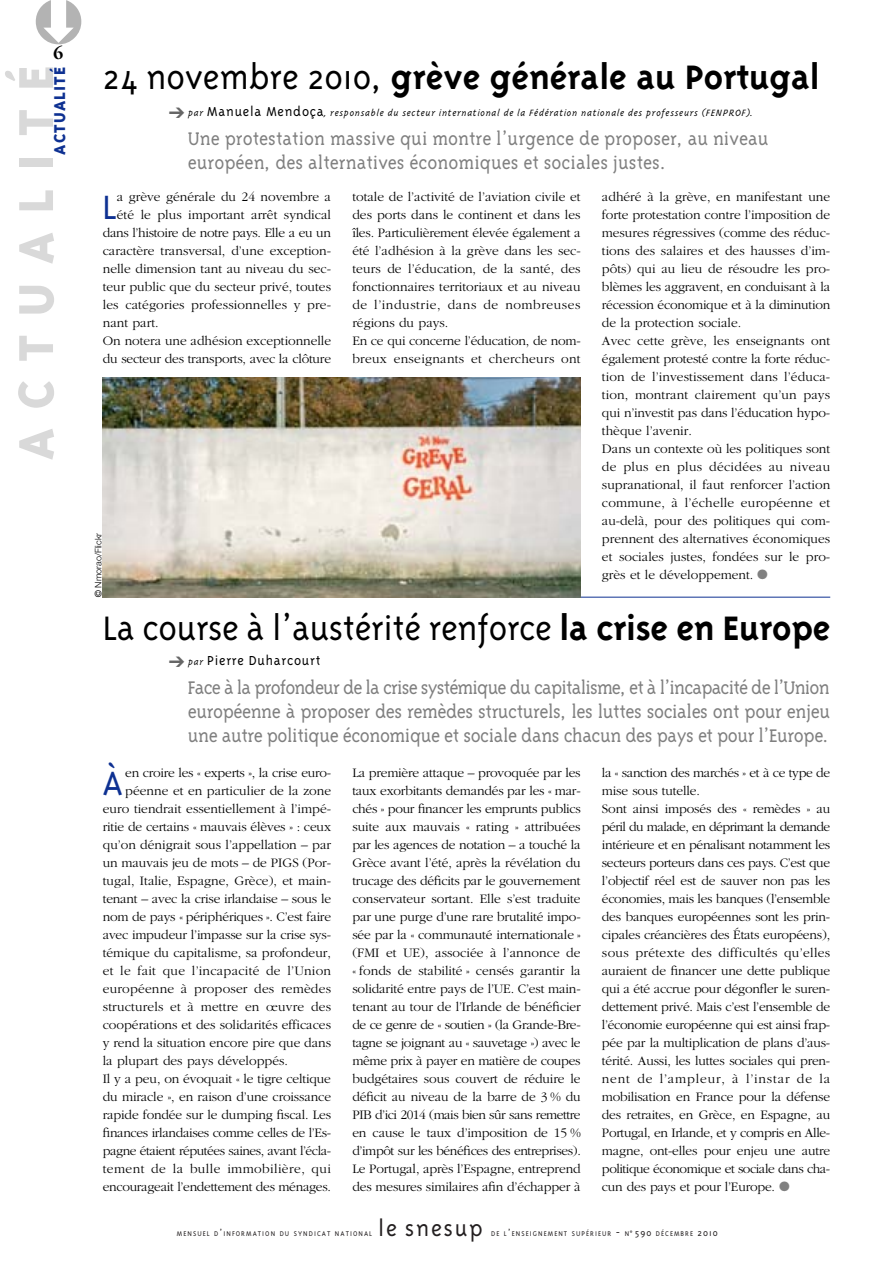
<style>
.page{position:relative;width:893px;height:1262px;background:#fff}
.page>*{position:absolute;margin:0;border:0;box-sizing:border-box;transform-origin:0 0}
.t1{font:800 56.25px "Triplex";letter-spacing:.335em;color:#d9d9d9}
.t2{font:300 39px "Triplex";letter-spacing:-.005em;color:#000}
.t3{font:700 39px "Triplex";color:#000}
.t4{font:300 38.7px "Triplex";color:#0e3192}
.t5{font:300 25.5px "Triplex";letter-spacing:.07em;color:#231f20}
.t6{font:300 21px/24px "Triplex Serif";color:#808080;text-align:justify}
.t7{font:800 18px "Triplex";letter-spacing:.065em;color:#0e3192}
.t8{font:700 18px "Garamond";color:#000}
.t9{font:300 15px "Triplex";letter-spacing:.05em;color:#000}
.t10{font:300 13.5px/18px "Garamond";letter-spacing:-.005em;color:#000}
.t11{font:300 13.5px "Garamond";letter-spacing:-.025em;color:#000}
.t12{font:300 13.5px "Garamond";letter-spacing:.015em;color:#000}
.t13{font:300 13.5px "Garamond";letter-spacing:-.035em;color:#000}
.t14{font:300 13.5px "Garamond";letter-spacing:.02em;color:#000}
.t15{font:300 13.5px "Garamond";letter-spacing:.03em;color:#000}
.t16{font:italic 300 10.5px "Triplex";letter-spacing:.05em;color:#000}
.t17{font:300 9px "Helvetica Neue";color:#000}
.t18{font:300 7.8px "Triplex";letter-spacing:.135em;color:#231f20}
.s1{font-weight:300}
.s2{color:#666}
.s3{font-style:normal;font-size:15px}
.s4{font-family:"Helvetica";font-weight:400}
.s5{color:#808080}
.s6{font-weight:700}
.s7{font-style:italic;font-size:10.5px}
.s8{font-size:10.5px}
</style>
<div class="page">
<hr style="left:103px;top:597px;width:727px;height:1px;background:#0e3192">
<img style="left:103px;top:377px;width:477px;height:220px">
<h3 class="t8" style="left:53px;top:47px;width:12px">6</h3>
<h1 class="t1" style="left:14px;top:460px;width:396px;rotate:-90deg">ACTUALITÉ</h1>
<h3 class="t7" style="left:53px;top:155px;width:89px;rotate:-90deg">ACTUALITÉ</h3>
<h2 class="t3" style="left:103px;top:62px;width:718px"><span class="s1">24 novembre 2010,</span> grève générale au Portugal</h2>
<h3 class="t6" style="left:188px;top:128px;width:582px">Une protestation massive qui montre l’urgence de proposer, au niveau européen, des alternatives économiques et sociales justes.</h3>
<p class="t16" style="left:169px;top:109px;width:586px"><span class="s2">➔</span> par <span class="s3">Manuela Mendoça</span>, responsable du secteur international de la Fédération nationale des professeurs (FENPROF).</p>
<h3 class="t4" style="left:103px;top:192px;width:16px">L</h3>
<p class="t10" style="left:117px;top:188px;width:216px">a grève générale du 24 novembre a</p>
<p class="t10" style="left:117px;top:206px;width:216px">été le plus important arrêt syndical</p>
<p class="t11" style="left:103px;top:227px;width:230px">dans l’histoire de notre pays. Elle a eu un</p>
<p class="t10" style="left:103px;top:242px;width:230px">caractère transversal, d’une exception-</p>
<p class="t10" style="left:103px;top:260px;width:230px">nelle dimension tant au niveau du sec-</p>
<p class="t10" style="left:103px;top:278px;width:230px">teur public que du secteur privé, toutes</p>
<p class="t10" style="left:103px;top:296px;width:230px">les catégories professionnelles y pre-</p>
<p class="t10" style="left:103px;top:314px;width:57px">nant part.</p>
<p class="t10" style="left:103px;top:332px;width:230px">On notera une adhésion exceptionnelle</p>
<p class="t10" style="left:103px;top:350px;width:230px">du secteur des transports, avec la clôture</p>
<p class="t17" style="left:95px;top:597px;width:65px;rotate:-90deg"><span class="s4">©</span> Nmorao/Flickr</p>
<p class="t10" style="left:352px;top:188px;width:230px">totale de l’activité de l’aviation civile et des ports dans le continent et dans les îles. Particulièrement élevée également a été l’adhésion à la grève dans les sec&shy;teurs de l’éducation, de la santé, des fonctionnaires territoriaux et au niveau de l’industrie, dans de nombreuses régions du pays.<br>En ce qui concerne l’éducation, de nom&shy;breux enseignants et chercheurs ont</p>
<p class="t10" style="left:602px;top:188px;width:230px">adhéré à la grève, en manifestant une forte protestation contre l’imposition de mesures régressives (comme des réduc&shy;tions des salaires et des hausses d’im&shy;pôts) qui au lieu de résoudre les pro&shy;blèmes les aggravent, en conduisant à la récession économique et à la diminution de la protection sociale.<br>Avec cette grève, les enseignants ont également protesté contre la forte réduc&shy;tion de l’investissement dans l’éduca&shy;tion, montrant clairement qu’un pays qui n’investit pas dans l’éducation hypo&shy;thèque l’avenir.<br>Dans un contexte où les politiques sont de plus en plus décidées au niveau supranational, il faut renforcer l’action commune, à l’échelle européenne et au-delà, pour des politiques qui com&shy;prennent des alternatives économiques et sociales justes, fondées sur le pro&shy;grès et le développement. <span class="s5">●</span></p>
<h2 class="t2" style="left:103px;top:613px;width:729px">La course à l’austérité renforce <span class="s6">la crise en Europe</span></h2>
<p class="t6" style="left:188px;top:677px;width:644px">Face à la profondeur de la crise systémique du capitalisme, et à l’incapacité de l’Union européenne à proposer des remèdes structurels, les luttes sociales ont pour enjeu une autre politique économique et sociale dans chacun des pays et pour l’Europe.</p>
<p class="t9" style="left:169px;top:655px;width:153px"><span class="s2">➔</span> <span class="s7">par</span> Pierre Duharcourt</p>
<h3 class="t4" style="left:103px;top:768px;width:22px">À</h3>
<p class="t10" style="left:125px;top:764px;width:207px">en croire les « experts », la crise euro-</p>
<p class="t10" style="left:125px;top:782px;width:207px">péenne et en particulier de la zone</p>
<p class="t10" style="left:103px;top:800px;width:230px">euro tiendrait essentiellement à l’impé-</p>
<p class="t10" style="left:103px;top:818px;width:230px">ritie de certains « mauvais élèves » : ceux</p>
<p class="t10" style="left:103px;top:836px;width:230px">qu’on dénigrait sous l’appellation – par</p>
<p class="t10" style="left:103px;top:854px;width:230px">un mauvais jeu de mots – de PIGS (Por-</p>
<p class="t10" style="left:103px;top:872px;width:230px">tugal, Italie, Espagne, Grèce), et main-</p>
<p class="t10" style="left:103px;top:890px;width:230px">tenant – avec la crise irlandaise – sous le</p>
<p class="t10" style="left:103px;top:908px;width:230px">nom de pays « périphériques ». C’est faire</p>
<p class="t10" style="left:103px;top:926px;width:230px">avec impudeur l’impasse sur la crise sys-</p>
<p class="t10" style="left:103px;top:944px;width:230px">témique du capitalisme, sa profondeur,</p>
<p class="t14" style="left:103px;top:965px;width:230px">et le fait que l’incapacité de l’Union</p>
<p class="t12" style="left:103px;top:983px;width:230px">européenne à proposer des remèdes</p>
<p class="t12" style="left:103px;top:1001px;width:230px">structurels et à mettre en œuvre des</p>
<p class="t10" style="left:103px;top:1016px;width:230px">coopérations et des solidarités efficaces</p>
<p class="t10" style="left:103px;top:1034px;width:230px">y rend la situation encore pire que dans</p>
<p class="t10" style="left:103px;top:1052px;width:187px">la plupart des pays développés.</p>
<p class="t10" style="left:103px;top:1070px;width:230px">Il y a peu, on évoquait « le tigre celtique</p>
<p class="t10" style="left:103px;top:1088px;width:230px">du miracle », en raison d’une croissance</p>
<p class="t10" style="left:103px;top:1106px;width:230px">rapide fondée sur le dumping fiscal. Les</p>
<p class="t11" style="left:103px;top:1127px;width:230px">finances irlandaises comme celles de l’Es-</p>
<p class="t13" style="left:103px;top:1145px;width:230px">pagne étaient réputées saines, avant l’écla-</p>
<p class="t15" style="left:103px;top:1163px;width:230px">tement de la bulle immobilière, qui</p>
<p class="t10" style="left:103px;top:1178px;width:230px">encourageait l’endettement des ménages.</p>
<p class="t10" style="left:352px;top:764px;width:230px;text-align:justify">La première attaque – provoquée par les taux exorbitants demandés par les « mar&shy;chés » pour financer les emprunts publics suite aux mauvais « rating » attribuées par les agences de notation – a touché la Grèce avant l’été, après la révélation du trucage des déficits par le gouvernement conservateur sortant. Elle s’est traduite par une purge d’une rare brutalité impo&shy;sée par la « communauté internationale » (FMI et UE), associée à l’annonce de « fonds de stabilité » censés garantir la solidarité entre pays de l’UE. C’est main&shy;tenant au tour de l’Irlande de bénéficier de ce genre de « soutien » (la Grande-Bre&shy;tagne se joignant au « sauvetage ») avec le même prix à payer en matière de coupes budgétaires sous couvert de réduire le déficit au niveau de la barre de 3 % du PIB d’ici 2014 (mais bien sûr sans remettre en cause le taux d’imposition de 15 % d’impôt sur les bénéfices des entreprises).<br>Le Portugal, après l’Espagne, entreprend des mesures similaires afin d’échapper à</p>
<p class="t10" style="left:602px;top:764px;width:230px">la « sanction des marchés » et à ce type de mise sous tutelle.<br>Sont ainsi imposés des « remèdes » au péril du malade, en déprimant la demande intérieure et en pénalisant notamment les secteurs porteurs dans ces pays. C’est que l’objectif réel est de sauver non pas les économies, mais les banques (l’ensemble des banques européennes sont les prin&shy;cipales créancières des États européens), sous prétexte des difficultés qu’elles auraient de financer une dette publique qui a été accrue pour dégonfler le suren&shy;dettement privé. Mais c’est l’ensemble de l’économie européenne qui est ainsi frap&shy;pée par la multiplication de plans d’aus&shy;térité. Aussi, les luttes sociales qui pren&shy;nent de l’ampleur, à l’instar de la mobilisation en France pour la défense des retraites, en Grèce, en Espagne, au Portugal, en Irlande, et y compris en Alle&shy;magne, ont-elles pour enjeu une autre politique économique et sociale dans cha&shy;cun des pays et pour l’Europe. <span class="s5">●</span></p>
<p class="t18" style="left:177px;top:1230px;width:197px">MENSUEL D<span class="s8">’</span>INFORMATION DU SYNDICAT NATIONAL</p>
<h3 class="t5" style="left:378px;top:1218px;width:106px">le snesup</h3>
<p class="t18" style="left:491px;top:1230px;width:228px">DE L<span class="s8">’</span>ENSEIGNEMENT SUPÉRIEUR <span class="s8">-</span> N<span class="s8">˚590</span> DÉCEMBRE <span class="s8">2010</span></p>
</div>
